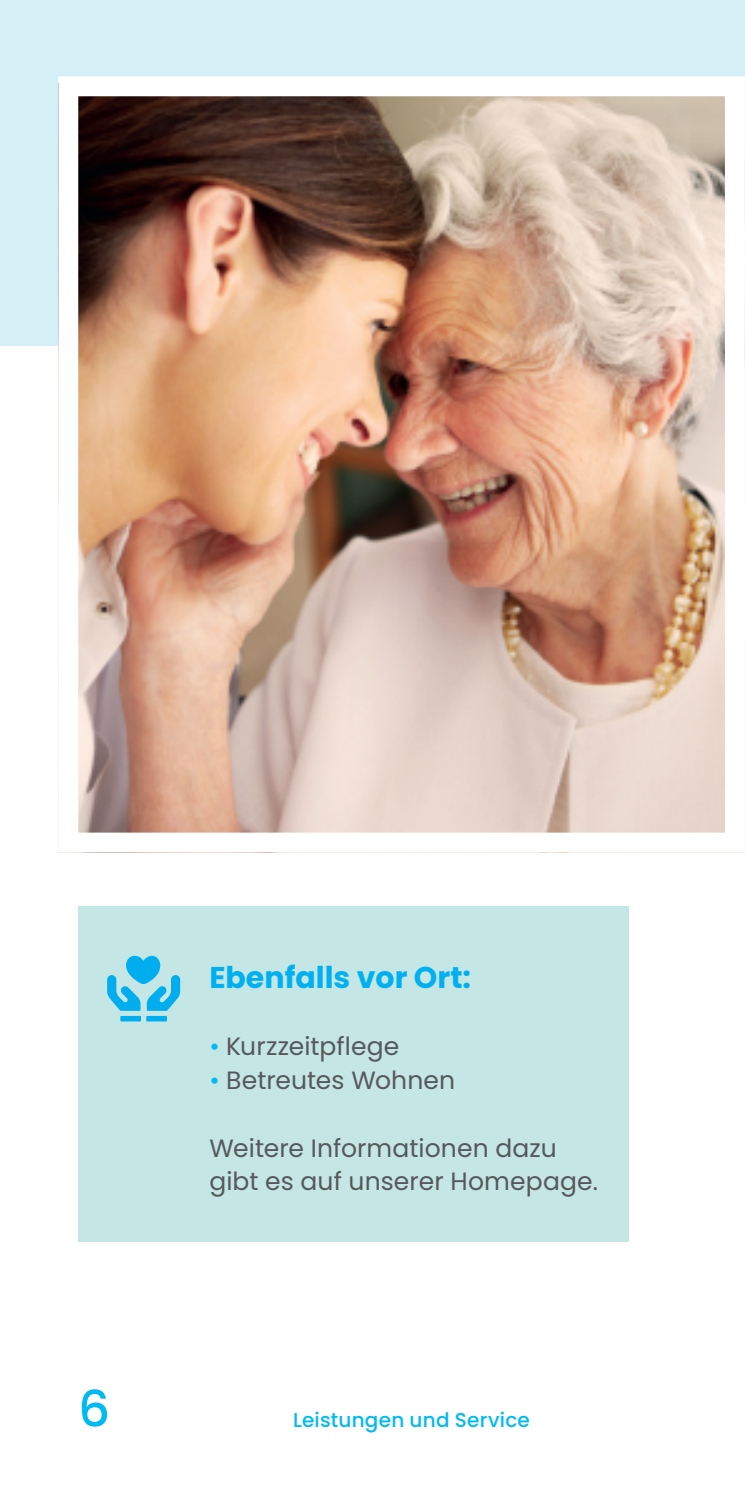
<style>
.page{position:relative;width:745px;height:1489px;background:#fff}
.page>*{position:absolute;margin:0;border:0;box-sizing:border-box;transform-origin:0 0}
.t1{font:500 50px "Poppins";color:#00baf1}
.t2{font:700 30px "Poppins";color:#00b0f0}
.t3{font:25px/33.8px "Poppins";letter-spacing:.005em;color:#57585a}
.t4{font:500 20px "Poppins";letter-spacing:.01em;color:#00baf1}
.s1{color:#00baf1}
</style>
<div class="page">
<div style="left:0;top:0;width:744px;height:346px;background:#d5eff7"></div>
<div style="left:78px;top:906px;width:550px;height:335px;background:#c4e6e5"></div>
<img style="left:79px;top:97px;width:644px;height:734px">
<div style="left:58px;top:76px;width:686px;height:776px;border:20px solid #fff"></div>
<svg style="left:107px;top:955px;width:73px;height:66px"></svg>
<h1 class="t1" style="left:78px;top:1379px;width:34px">6</h1>
<p class="t2" style="left:209px;top:959px;width:263px">Ebenfalls vor Ort:</p>
<p class="t3" style="left:209px;top:1029px;width:191px"><span class="s1">•</span> Kurzzeitpflege</p>
<p class="t3" style="left:209px;top:1063px;width:247px"><span class="s1">•</span> Betreutes Wohnen</p>
<p class="t3" style="left:209px;top:1130px;width:390px">Weitere Informationen dazu gibt es auf unserer Homepage.</p>
<p class="t4" style="left:293px;top:1407px;width:238px">Leistungen und Service</p>
</div>
